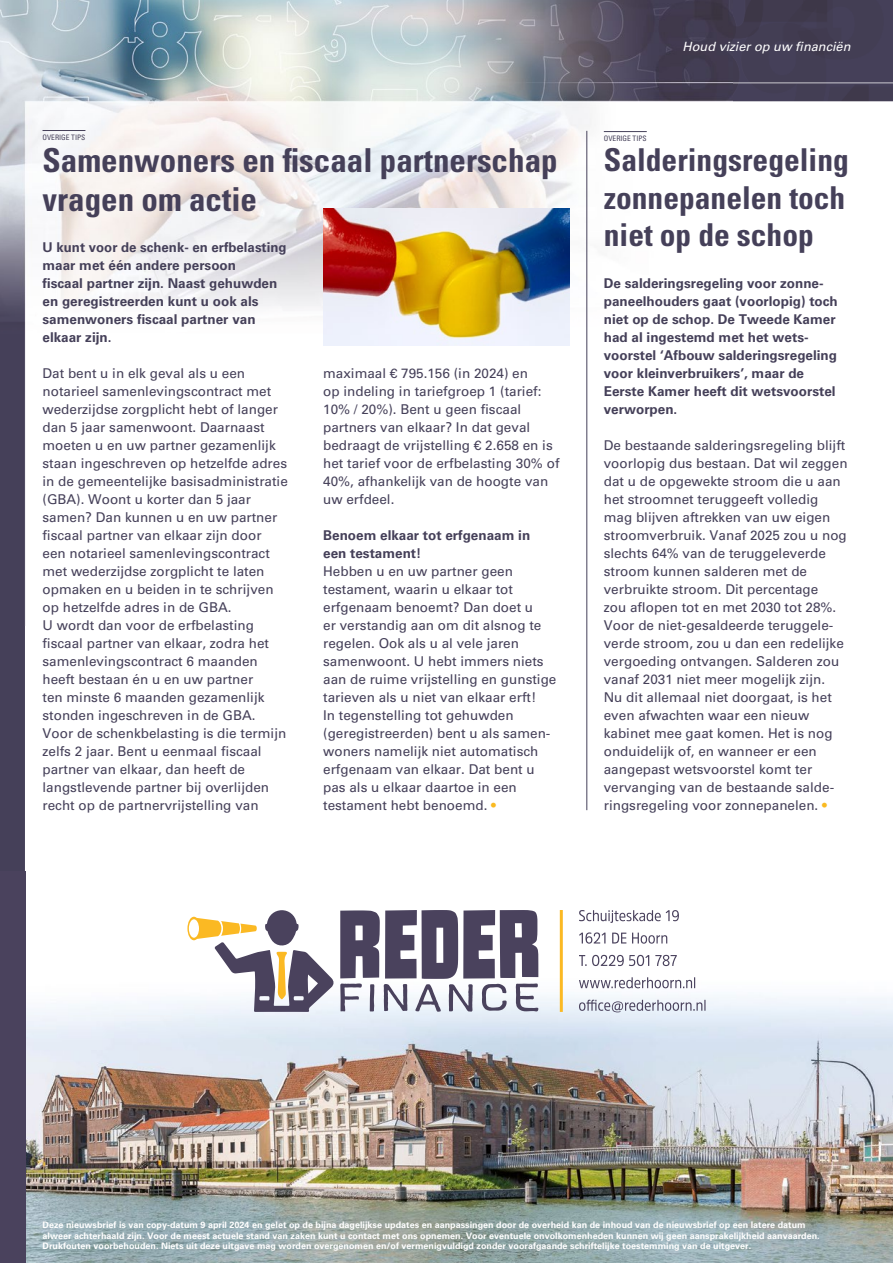
<style>
.page{position:relative;width:893px;height:1263px;background:#fff}
.page>*{position:absolute;margin:0;border:0;box-sizing:border-box;transform-origin:0 0}
.t1{font:700 condensed 33px/39.6px "Univers LT Std";color:#454059}
.t2{font:700 condensed 31.5px/37.8px "Univers LT Std";color:#454059;text-align:justify}
.t3{font:13.5px/18px "Univers LT Std";color:#454059}
.t4{font:700 13.5px/18px "Univers LT Std";color:#454059}
.t5{font:italic 12.75px "Univers LT Std";color:#fff}
.t6{font:700 9px/10.8px "Univers LT Std";color:#fff}
.t7{font:condensed 7.5px "Univers LT Std";color:#454059}
.s1{color:#faba21}
</style>
<div class="page">
<img style="left:26px;top:972px;width:867px;height:291px">
<img style="left:0;top:0;width:893px;height:872px">
<div style="left:0;top:872px;width:26px;height:391px;background:#4a425d"></div>
<svg style="left:579px;top:910px;width:100px;height:13px"></svg>
<svg style="left:579px;top:932px;width:26px;height:12px"></svg>
<svg style="left:612px;top:932px;width:14px;height:11px"></svg>
<svg style="left:632px;top:932px;width:35px;height:12px"></svg>
<svg style="left:579px;top:955px;width:70px;height:11px"></svg>
<svg style="left:655px;top:955px;width:22px;height:11px"></svg>
<svg style="left:579px;top:977px;width:116px;height:11px"></svg>
<svg style="left:579px;top:1000px;width:126px;height:12px"></svg>
<svg style="left:340px;top:910px;width:198px;height:102px"></svg>
<svg style="left:187px;top:910px;width:147px;height:102px"></svg>
<hr style="left:560px;top:910px;width:3px;height:102px;background:#fbb923">
<hr style="left:43px;top:130px;width:42px;height:1px;background:#454059">
<hr style="left:604px;top:131px;width:43px;height:1px;background:#454059">
<hr style="left:586px;top:131px;width:1px;height:679px;background:#454059">
<img style="left:323px;top:209px;width:247px;height:137px">
<p class="t7" style="left:43px;top:132px;width:44px">OVERIGE TIPS</p>
<h1 class="t1" style="left:43px;top:140px;width:517px">Samenwoners en fiscaal partnerschap vragen om actie</h1>
<p class="t4" style="left:43px;top:238px;width:246px">U kunt voor de schenk- en erfbelasting maar met één andere persoon<br>fiscaal partner zijn. Naast gehuwden en geregistreerden kunt u ook als samenwoners fiscaal partner van elkaar zijn.</p>
<p class="t3" style="left:43px;top:364px;width:247px">Dat bent u in elk geval als u een notarieel samenlevingscontract met wederzijdse zorgplicht hebt of langer dan 5 jaar samenwoont. Daarnaast moeten u en uw partner gezamenlijk staan ingeschreven op hetzelfde adres in de gemeentelijke basisadministratie (GBA). Woont u korter dan 5 jaar samen? Dan kunnen u en uw partner fiscaal partner van elkaar zijn door een notarieel samenlevingscontract met wederzijdse zorgplicht te laten opmaken en u beiden in te schrijven op hetzelfde adres in de GBA.<br>U wordt dan voor de erfbelasting fiscaal partner van elkaar, zodra het samenlevingscontract 6 maanden heeft bestaan én u en uw partner<br>ten minste 6 maanden gezamenlijk stonden ingeschreven in de GBA.<br>Voor de schenkbelasting is die termijn zelfs 2 jaar. Bent u eenmaal fiscaal partner van elkaar, dan heeft de langstlevende partner bij overlijden recht op de partnervrijstelling van</p>
<p class="t3" style="left:323px;top:364px;width:238px">maximaal € 795.156 (in 2024) en<br>op indeling in tariefgroep 1 (tarief:<br>10% / 20%). Bent u geen fiscaal partners van elkaar? In dat geval bedraagt de vrijstelling € 2.658 en is het tarief voor de erfbelasting 30% of<br>40%, afhankelijk van de hoogte van uw erfdeel.</p>
<p class="t4" style="left:323px;top:526px;width:209px">Benoem elkaar tot erfgenaam in een testament!</p>
<p class="t3" style="left:323px;top:562px;width:235px">Hebben u en uw partner geen testament, waarin u elkaar tot erfgenaam benoemt? Dan doet u<br>er verstandig aan om dit alsnog te regelen. Ook als u al vele jaren samenwoont. U hebt immers niets aan de ruime vrijstelling en gunstige tarieven als u niet van elkaar erft!<br>In tegenstelling tot gehuwden (geregistreerden) bent u als samen&shy;woners namelijk niet automatisch erfgenaam van elkaar. Dat bent u pas als u elkaar daartoe in een testament hebt benoemd. <span class="s1">•</span></p>
<p class="t5" style="left:683px;top:39px;width:169px">Houd vizier op uw financiën</p>
<p class="t7" style="left:604px;top:133px;width:44px">OVERIGE TIPS</p>
<h2 class="t2" style="left:604px;top:141px;width:247px">Salderingsregeling zonnepanelen toch niet op de schop</h2>
<p class="t4" style="left:604px;top:274px;width:236px">De salderingsregeling voor zonne&shy;paneelhouders gaat (voorlopig) toch niet op de schop. De Tweede Kamer had al ingestemd met het wets&shy;voorstel ‘Afbouw salderingsregeling voor kleinverbruikers’, maar de<br>Eerste Kamer heeft dit wetsvoorstel verworpen.</p>
<p class="t3" style="left:604px;top:436px;width:245px">De bestaande salderingsregeling blijft voorlopig dus bestaan. Dat wil zeggen dat u de opgewekte stroom die u aan het stroomnet teruggeeft volledig mag blijven aftrekken van uw eigen stroomverbruik. Vanaf 2025 zou u nog slechts 64% van de teruggeleverde stroom kunnen salderen met de verbruikte stroom. Dit percentage<br>zou aflopen tot en met 2030 tot 28%.<br>Voor de niet-gesaldeerde teruggele&shy;verde stroom, zou u dan een redelijke vergoeding ontvangen. Salderen zou vanaf 2031 niet meer mogelijk zijn.<br>Nu dit allemaal niet doorgaat, is het even afwachten waar een nieuw kabinet mee gaat komen. Het is nog onduidelijk of, en wanneer er een aangepast wetsvoorstel komt ter vervanging van de bestaande salde&shy;ringsregeling voor zonnepanelen. <span class="s1">•</span></p>
<p class="t6" style="left:43px;top:1219px;width:779px">Deze nieuwsbrief is van copy-datum 9 april 2024 en gelet op de bijna dagelijkse updates en aanpassingen door de overheid kan de inhoud van de nieuwsbrief op een latere datum alweer achterhaald zijn. Voor de meest actuele stand van zaken kunt u contact met ons opnemen. Voor eventuele onvolkomenheden kunnen wij geen aansprakelijkheid aanvaarden.<br>Drukfouten voorbehouden. Niets uit deze uitgave mag worden overgenomen en/of vermenigvuldigd zonder voorafgaande schriftelijke toestemming van de uitgever.</p>
</div>
